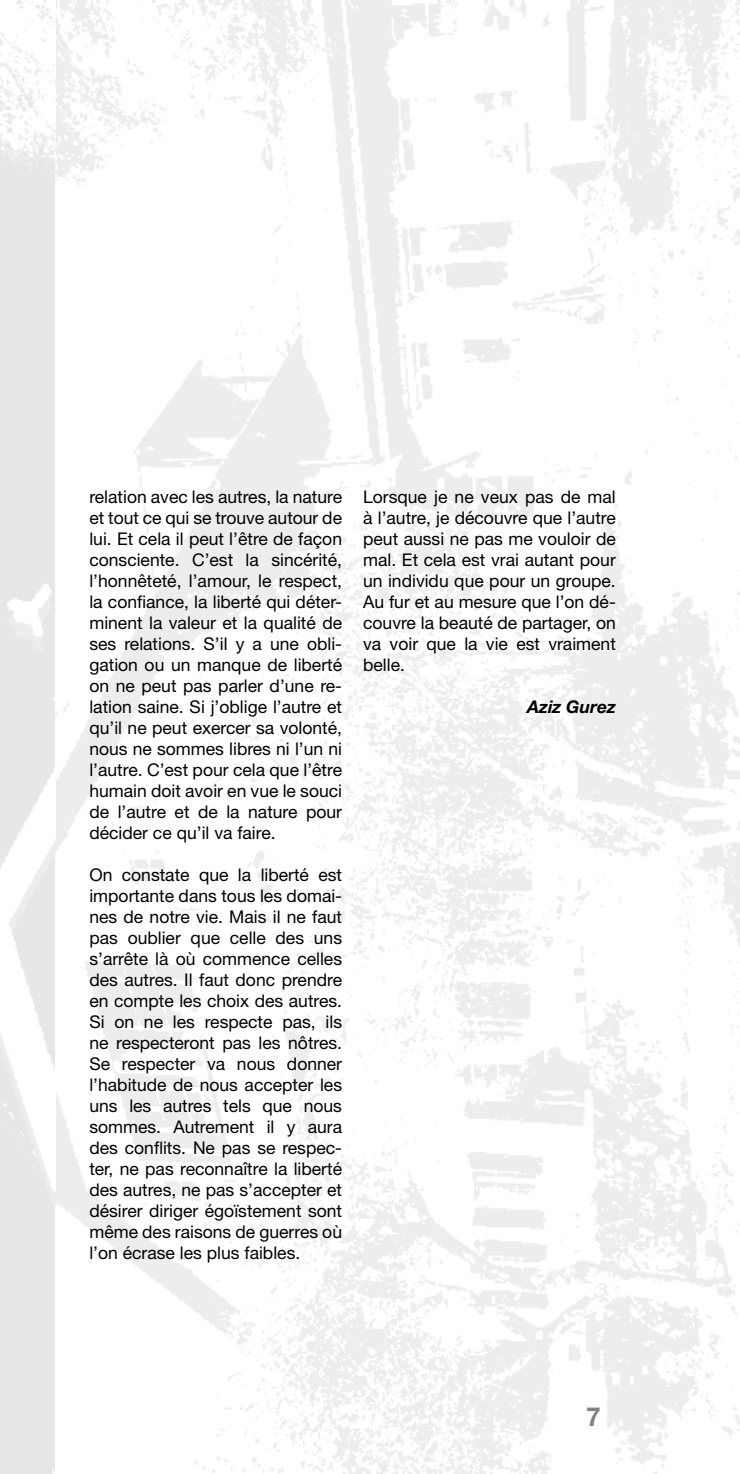
<style>
.page{position:relative;width:740px;height:1474px;background:#fff}
.page>*{position:absolute;margin:0;border:0;box-sizing:border-box;transform-origin:0 0}
.t1{font:700 26.25px "Helvetica Neue LT Std";color:#808285}
.t2{font:17.5px/21px "Helvetica Neue LT Std";color:#000;text-align:justify}
.t3{font:italic 700 17.5px "Helvetica Neue LT Std";color:#000}
</style>
<div class="page">
<p class="t2" style="left:89px;top:485px;width:254px">relation avec les autres, la nature et tout ce qui se trouve autour de lui. Et cela il peut l’être de façon consciente. C’est la sincérité, l’honnêteté, l’amour, le respect, la confiance, la liberté qui déter&shy;minent la valeur et la qualité de ses relations. S’il y a une obli&shy;gation ou un manque de liberté on ne peut pas parler d’une re&shy;lation saine. Si j’oblige l’autre et qu’il ne peut exercer sa volonté, nous ne sommes libres ni l’un ni l’autre. C’est pour cela que l’être humain doit avoir en vue le souci de l’autre et de la nature pour décider ce qu’il va faire.</p>
<p class="t2" style="left:89px;top:863px;width:254px">On constate que la liberté est importante dans tous les domai&shy;nes de notre vie. Mais il ne faut pas oublier que celle des uns s’arrête là où commence celles des autres. Il faut donc prendre en compte les choix des autres.<br>Si on ne les respecte pas, ils ne respecteront pas les nôtres.<br>Se respecter va nous donner l’habitude de nous accepter les uns les autres tels que nous sommes. Autrement il y aura des conflits. Ne pas se respec&shy;ter, ne pas reconnaître la liberté des autres, ne pas s’accepter et désirer diriger égoïstement sont même des raisons de guerres où l’on écrase les plus faibles.</p>
<p class="t2" style="left:363px;top:485px;width:254px">Lorsque je ne veux pas de mal à l’autre, je découvre que l’autre peut aussi ne pas me vouloir de mal. Et cela est vrai autant pour un individu que pour un groupe.<br>Au fur et au mesure que l’on dé&shy;couvre la beauté de partager, on va voir que la vie est vraiment belle.</p>
<p class="t3" style="left:527px;top:695px;width:90px">Aziz Gurez</p>
<h1 class="t1" style="left:585px;top:1400px;width:16px">7</h1>
</div>
